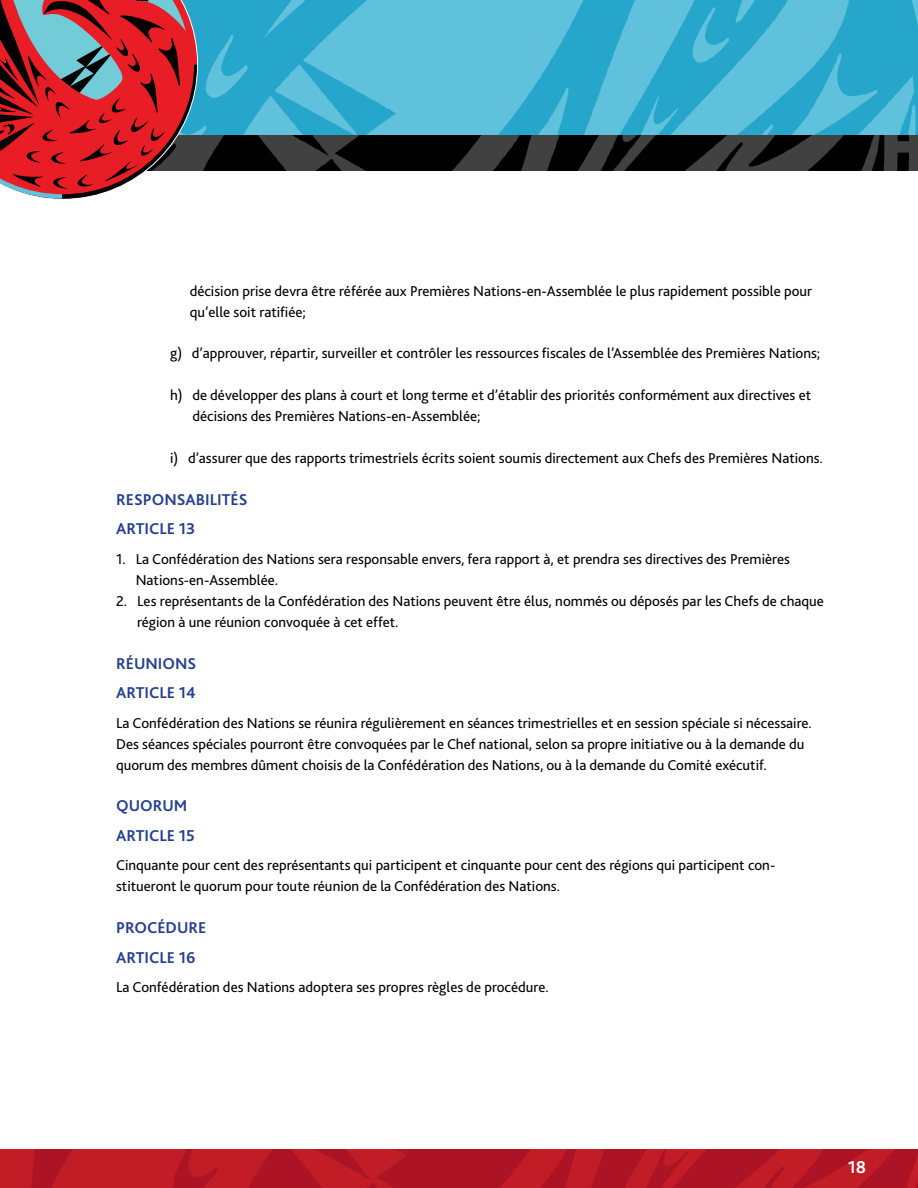
<style>
.page{position:relative;width:918px;height:1188px;background:#fff}
.page>*{position:absolute;margin:0;border:0;box-sizing:border-box;transform-origin:0 0}
.t1{font:700 18px "Bliss 2";color:#fff}
.Headers{font:700 16.5px "Bliss 2";color:#25408f}
.Body_Text{font:15px/20.9px "Bliss 2";color:#000}
</style>
<div class="page">
<img style="left:0;top:1149px;width:918px;height:39px">
<img style="left:198px;top:0;width:720px;height:135px">
<img style="left:198px;top:135px;width:720px;height:36px">
<svg style="left:0;top:0;width:198px;height:200px;background:#ae4148"></svg>
<p class="Body_Text" style="left:190px;top:280px;width:624px">décision prise devra être référée aux Premières Nations-en-Assemblée le plus rapidement possible pour qu’elle soit ratifiée;</p>
<p class="Body_Text" style="left:170px;top:343px;width:652px">g) d’approuver, répartir, surveiller et contrôler les ressources fiscales de l’Assemblée des Premières Nations;</p>
<p class="Body_Text" style="left:192px;top:384px;width:620px;text-indent:-22px">h) de développer des plans à court et long terme et d’établir des priorités conformément aux directives et décisions des Premières Nations-en-Assemblée;</p>
<p class="Body_Text" style="left:170px;top:447px;width:654px">i) d’assurer que des rapports trimestriels écrits soient soumis directement aux Chefs des Premières Nations.</p>
<p class="Headers" style="left:116px;top:489px;width:133px">RESPONSABILITÉS</p>
<p class="Headers" style="left:116px;top:519px;width:81px">ARTICLE 13</p>
<p class="Body_Text" style="left:136px;top:548px;width:656px;text-indent:-20px">1. La Confédération des Nations sera responsable envers, fera rapport à, et prendra ses directives des Premières<br>Nations-en-Assemblée.</p>
<p class="Body_Text" style="left:137px;top:590px;width:688px;text-indent:-21px">2. Les représentants de la Confédération des Nations peuvent être élus, nommés ou déposés par les Chefs de chaque région à une réunion convoquée à cet effet.</p>
<p class="Headers" style="left:116px;top:653px;width:82px">RÉUNIONS</p>
<p class="Headers" style="left:116px;top:682px;width:81px">ARTICLE 14</p>
<p class="Body_Text" style="left:116px;top:712px;width:697px">La Confédération des Nations se réunira régulièrement en séances trimestrielles et en session spéciale si nécessaire.<br>Des séances spéciales pourront être convoquées par le Chef national, selon sa propre initiative ou à la demande du quorum des membres dûment choisis de la Confédération des Nations, ou à la demande du Comité exécutif.</p>
<p class="Headers" style="left:116px;top:796px;width:73px">QUORUM</p>
<p class="Headers" style="left:116px;top:825px;width:80px">ARTICLE 15</p>
<p class="Body_Text" style="left:116px;top:855px;width:661px">Cinquante pour cent des représentants qui participent et cinquante pour cent des régions qui participent con&shy;stitueront le quorum pour toute réunion de la Confédération des Nations.</p>
<p class="Headers" style="left:116px;top:918px;width:92px">PROCÉDURE</p>
<p class="Headers" style="left:116px;top:947px;width:81px">ARTICLE 16</p>
<p class="Body_Text" style="left:116px;top:977px;width:434px">La Confédération des Nations adoptera ses propres règles de procédure.</p>
<p class="t1" style="left:848px;top:1156px;width:20px">18</p>
</div>
